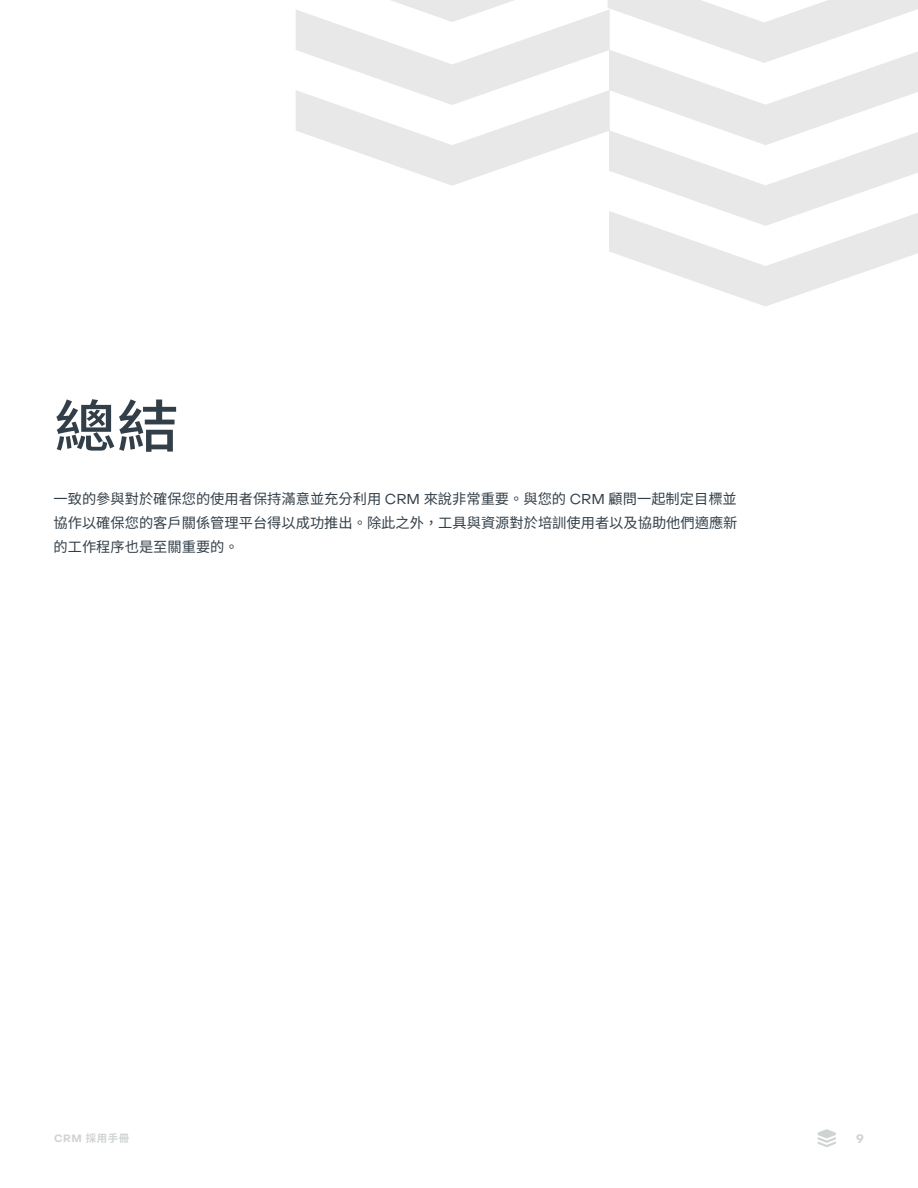
<style>
.page{position:relative;width:918px;height:1188px;background:#fff}
.page>*{position:absolute;margin:0;border:0;box-sizing:border-box;transform-origin:0 0}
.t1{font:500 57px "Noto Sans CJ Ktc";color:#333f48;scale:1.1 1}
.t2{font:14.25px/24px "Noto Sans CJ Ktc";color:#333f48;text-align:justify}
.t3{font:700 12px "Object Sans";color:#d0d3d4}
.t4{font:700 10.5px "Noto Sans CJ Ktc";color:#d0d3d4}
.s1{font-family:"Object Sans"}
</style>
<div class="page">
<svg style="left:296px;top:0;width:622px;height:307px"></svg>
<svg style="left:818px;top:1129px;width:18px;height:18px"></svg>
<h1 class="t1" style="left:54px;top:394px;width:115px">總結</h1>
<p class="t2" style="left:54px;top:488px;width:686px">一致的參與對於確保您的使用者保持滿意並充分利用 <span class="s1">CRM</span> 來說非常重要。與您的 <span class="s1">CRM</span> 顧問一起制定目標並協作以確保您的客戶關係管理平台得以成功推出。除此之外，工具與資源對於培訓使用者以及協助他們適應新的工作程序也是至關重要的。</p>
<p class="t4" style="left:54px;top:1133px;width:77px"><span class="s1">CRM</span> 採用手冊</p>
<p class="t3" style="left:856px;top:1131px;width:9px">9</p>
</div>
